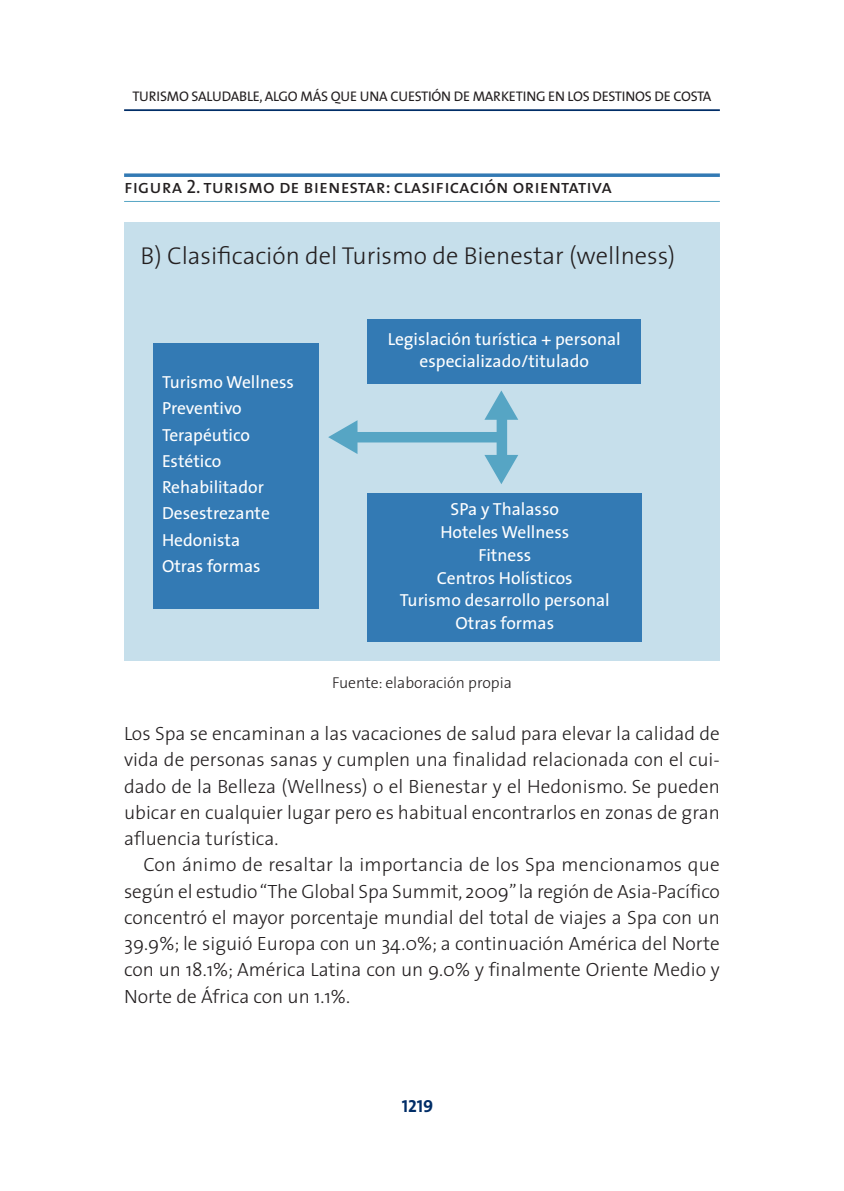
<style>
.page{position:relative;width:844px;height:1191px;background:#fff}
.page>*{position:absolute;margin:0;border:0;box-sizing:border-box;transform-origin:0 0}
.t1{font:300 24.5px "The Sans";color:#231f20}
.t2{font:300 19.25px "The Sans";color:#231f20}
.t3{font:19.25px "The Sans Caps";color:#231f20}
.t4{font:17.5px/26.2px "The Sans";color:#fff;text-align:center}
.t5{font:17.5px "The Sans Bold Caps";color:#002d67}
.t6{font:300 15.75px "The Sans";color:#231f20}
.t7{font:14px "The Sans";letter-spacing:-.015em;color:#231f20}
</style>
<div class="page">
<hr style="left:124px;top:109px;width:595px;height:2px;background:#002d67">
<div style="left:124px;top:222px;width:595px;height:439px;background:#c6dfeb"></div>
<div style="left:153px;top:343px;width:166px;height:265px;background:#337ab4"></div>
<div style="left:367px;top:493px;width:275px;height:149px;background:#337ab4"></div>
<div style="left:367px;top:319px;width:273px;height:65px;background:#337ab4"></div>
<svg style="left:484px;top:390px;width:34px;height:30px"></svg>
<svg style="left:484px;top:455px;width:34px;height:29px"></svg>
<svg style="left:328px;top:420px;width:29px;height:34px"></svg>
<div style="left:496px;top:413px;width:11px;height:48px;background:#56a5c4"></div>
<div style="left:351px;top:432px;width:150px;height:10px;background:#56a5c4"></div>
<svg style="left:124px;top:173px;width:595px;height:4px"></svg>
<hr style="left:124px;top:201px;width:595px;height:1px;background:#56a5c4">
<p class="t7" style="left:132px;top:85px;width:580px">TURISMO SALUDABLE,ALGO MÁS QUE UNA CUESTIÓN DE MARKETING EN LOS DESTINOS DE COSTA</p>
<p class="t3" style="left:124px;top:171px;width:489px">figura 2. turismo de bienestar: clasificación orientativa</p>
<p class="t1" style="left:140px;top:236px;width:536px">B) Clasificación del Turismo de Bienestar (wellness)</p>
<p class="t4" style="left:162px;top:368px;width:133px;text-align:left">Turismo Wellness<br>Preventivo<br>Terapéutico<br>Estético<br>Rehabilitador<br>Desestrezante<br>Hedonista<br>Otras formas</p>
<p class="t4" style="left:387px;top:327px;width:234px;line-height:22.8px">Legislación turística + personal especializado/titulado</p>
<p class="t4" style="left:400px;top:497px;width:211px;line-height:22.8px">SPa y Thalasso<br>Hoteles Wellness<br>Fitness<br>Centros Holísticos<br>Turismo desarrollo personal<br>Otras formas</p>
<p class="t6" style="left:332px;top:669px;width:181px">Fuente: elaboración propia</p>
<p class="t2" style="left:124px;top:717px;width:597px">Los Spa se encaminan a las vacaciones de salud para elevar la calidad de</p>
<p class="t2" style="left:124px;top:744px;width:597px">vida de personas sanas y cumplen una finalidad relacionada con el cui-</p>
<p class="t2" style="left:124px;top:770px;width:597px">dado de la Belleza (Wellness) o el Bienestar y el Hedonismo. Se pueden</p>
<p class="t2" style="left:124px;top:796px;width:597px">ubicar en cualquier lugar pero es habitual encontrarlos en zonas de gran</p>
<p class="t2" style="left:124px;top:822px;width:156px">afluencia turística.</p>
<p class="t2" style="left:143px;top:849px;width:578px">Con ánimo de resaltar la importancia de los Spa mencionamos que</p>
<p class="t2" style="left:124px;top:875px;width:597px">según el estudio“The Global Spa Summit, 2009”la región de Asia-Pacífico</p>
<p class="t2" style="left:124px;top:901px;width:597px">concentró el mayor porcentaje mundial del total de viajes a Spa con un</p>
<p class="t2" style="left:124px;top:927px;width:597px">39.9%; le siguió Europa con un 34.0%; a continuación América del Norte</p>
<p class="t2" style="left:124px;top:954px;width:597px">con un 18.1%; América Latina con un 9.0% y finalmente Oriente Medio y</p>
<p class="t2" style="left:124px;top:980px;width:227px">Norte de África con un 1.1%.</p>
<p class="t5" style="left:402px;top:1091px;width:33px">1219</p>
</div>
